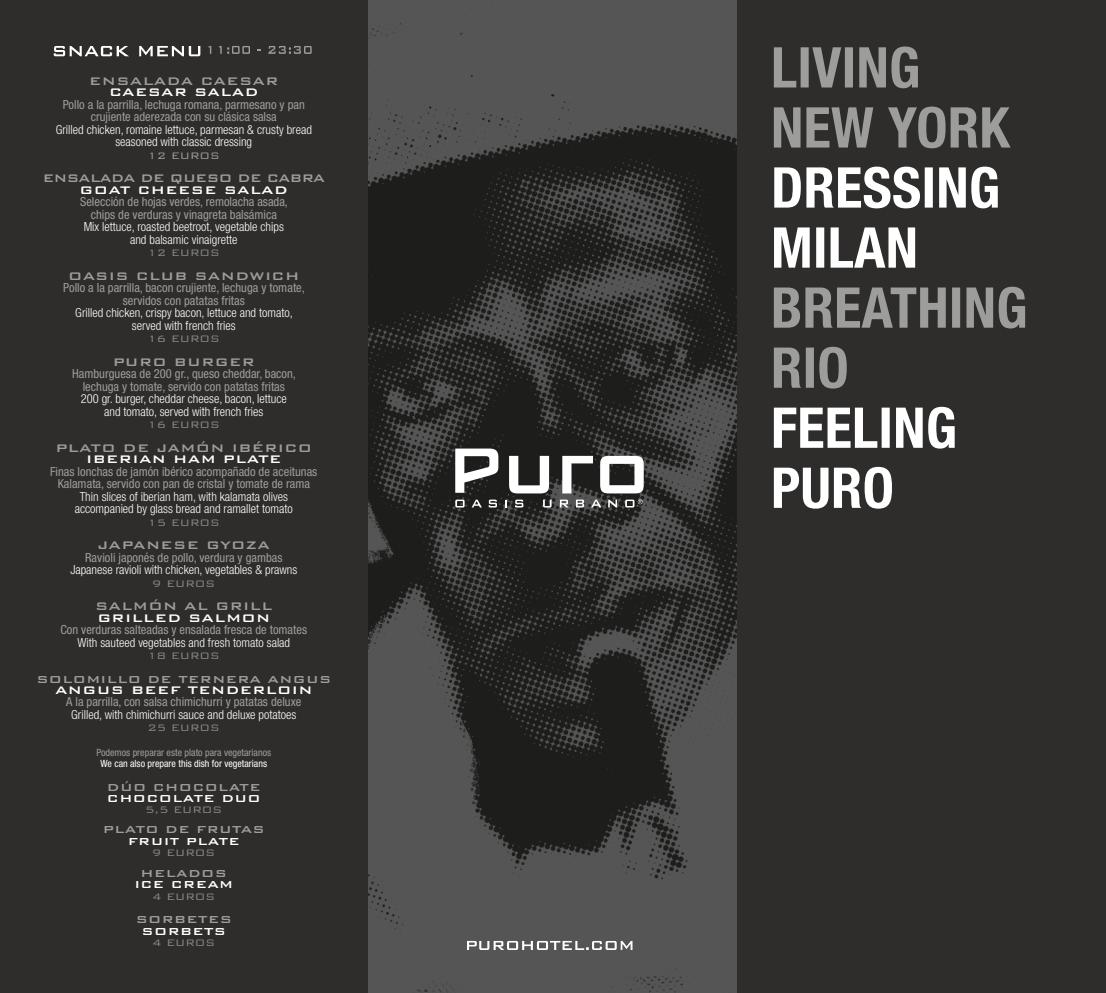
<style>
.page{position:relative;width:1106px;height:993px;background:#fff}
.page>*{position:absolute;margin:0;border:0;box-sizing:border-box;transform-origin:0 0}
.t1{font:500 14.62px "Bank Gothic BT";letter-spacing:.025em;color:#9d9d9c;scale:1.11 1}
.t2{font:500 14.62px "Bank Gothic BT";letter-spacing:.025em;color:#fff;scale:1.11 1}
.t3{font:500 14.62px "Bank Gothic BT";letter-spacing:-.03em;color:#9d9d9c;scale:1.06 1}
.t4{font:500 13.5px "Bank Gothic BT";letter-spacing:.025em;color:#9d9d9c;scale:1.11 1}
.t5{font:500 13.5px "Bank Gothic BT";letter-spacing:.025em;color:#fff;scale:1.11 1}
.t6{font:condensed 12.5px/12.5px "Helvetica Neue LT Std";color:#9d9d9c;text-align:center}
.t7{font:300 condensed 12.5px/12.5px "Helvetica Neue LT Std";color:#fff;text-align:center}
.t8{font:300 12.5px "Bank Gothic BT";color:#878787}
.t9{font:300 12.5px "Bank Gothic BT";color:#9d9d9c}
.t10{font:condensed 10px "Helvetica Neue LT Std";color:#9d9d9c}
.t11{font:condensed 10px "Helvetica Neue LT Std";color:#fff}
</style>
<div class="page">
<div style="left:0;top:0;width:1106px;height:992px;background:#2e2d2c"></div>
<img style="left:368px;top:0;width:368px;height:992px">
<svg style="left:774px;top:227px;width:141px;height:40px"></svg>
<svg style="left:608px;top:499px;width:9px;height:8px"></svg>
<svg style="left:455px;top:448px;width:43px;height:44px;background:#979796"></svg>
<svg style="left:509px;top:455px;width:40px;height:38px;background:#999998"></svg>
<svg style="left:562px;top:455px;width:31px;height:38px"></svg>
<svg style="left:600px;top:455px;width:43px;height:38px;background:#acacac"></svg>
<svg style="left:625px;top:499px;width:17px;height:8px"></svg>
<svg style="left:455px;top:499px;width:9px;height:8px"></svg>
<svg style="left:471px;top:499px;width:11px;height:8px"></svg>
<svg style="left:488px;top:499px;width:9px;height:8px"></svg>
<svg style="left:505px;top:499px;width:2px;height:8px"></svg>
<svg style="left:515px;top:499px;width:8px;height:8px"></svg>
<svg style="left:543px;top:499px;width:8px;height:8px"></svg>
<svg style="left:560px;top:499px;width:8px;height:8px"></svg>
<svg style="left:576px;top:499px;width:8px;height:8px"></svg>
<svg style="left:591px;top:499px;width:10px;height:8px"></svg>
<svg style="left:467px;top:940px;width:165px;height:9px"></svg>
<svg style="left:774px;top:166px;width:223px;height:42px"></svg>
<svg style="left:774px;top:406px;width:180px;height:42px"></svg>
<svg style="left:774px;top:466px;width:118px;height:42px"></svg>
<svg style="left:774px;top:286px;width:251px;height:42px"></svg>
<svg style="left:774px;top:346px;width:72px;height:42px"></svg>
<svg style="left:774px;top:106px;width:236px;height:42px"></svg>
<svg style="left:774px;top:46px;width:144px;height:42px"></svg>
<svg style="left:54px;top:46px;width:146px;height:10px"></svg>
<svg style="left:208px;top:46px;width:3px;height:8px"></svg>
<svg style="left:219px;top:46px;width:31px;height:8px"></svg>
<svg style="left:268px;top:46px;width:44px;height:8px"></svg>
<p class="t1" style="left:89px;top:73px;width:172px">ENSALADA CAESAR</p>
<p class="t2" style="left:109px;top:84px;width:136px">CAESAR SALAD</p>
<p class="t6" style="left:63px;top:98px;width:243px">Pollo a la parrilla, lechuga romana, parmesano y pan crujiente aderezada con su clásica salsa</p>
<p class="t7" style="left:56px;top:123px;width:258px">Grilled chicken, romaine lettuce, parmesan &amp; crusty bread seasoned with classic dressing</p>
<p class="t9" style="left:148px;top:149px;width:74px">12 EUROS</p>
<p class="t3" style="left:43px;top:170px;width:268px">ENSALADA DE QUESO DE CABRA</p>
<p class="t2" style="left:80px;top:182px;width:189px">GOAT CHEESE SALAD</p>
<p class="t6" style="left:80px;top:195px;width:209px">Selección de hojas verdes, remolacha asada, chips de verduras y vinagreta balsámica</p>
<p class="t7" style="left:84px;top:220px;width:202px">Mix lettuce, roasted beetroot, vegetable chips and balsamic vinaigrette</p>
<p class="t8" style="left:148px;top:246px;width:74px">12 EUROS</p>
<p class="t1" style="left:68px;top:268px;width:210px">OASIS CLUB SANDWICH</p>
<p class="t6" style="left:63px;top:281px;width:243px">Pollo a la parrilla, bacon crujiente, lechuga y tomate, servidos con patatas fritas</p>
<p class="t7" style="left:75px;top:306px;width:219px">Grilled chicken, crispy bacon, lettuce and tomato, served with french fries</p>
<p class="t8" style="left:148px;top:332px;width:74px">16 EUROS</p>
<p class="t1" style="left:113px;top:354px;width:129px">PURO BURGER</p>
<p class="t6" style="left:72px;top:367px;width:225px">Hamburguesa de 200 gr., queso cheddar, bacon, lechuga y tomate, servido con patatas fritas</p>
<p class="t7" style="left:81px;top:392px;width:208px">200 gr. burger, cheddar cheese, bacon, lettuce and tomato, served with french fries</p>
<p class="t8" style="left:148px;top:418px;width:74px">16 EUROS</p>
<p class="t1" style="left:55px;top:440px;width:233px">PLATO DE JAMÓN IBÉRICO</p>
<p class="t2" style="left:86px;top:451px;width:177px">IBERIAN HAM PLATE</p>
<p class="t6" style="left:50px;top:464px;width:268px">Finas lonchas de jamón ibérico acompañado de aceitunas<br>Kalamata, servido con pan de cristal y tomate de rama</p>
<p class="t7" style="left:75px;top:489px;width:219px">Thin slices of iberian ham, with kalamata olives accompanied by glass bread and ramallet tomato</p>
<p class="t8" style="left:148px;top:515px;width:74px">15 EUROS</p>
<p class="t1" style="left:98px;top:537px;width:157px">JAPANESE GYOZA</p>
<p class="t6" style="left:85px;top:550px;width:199px">Ravioli japonés de pollo, verdura y gambas</p>
<p class="t7" style="left:70px;top:563px;width:228px">Japanese ravioli with chicken, vegetables &amp; prawns</p>
<p class="t8" style="left:152px;top:576px;width:65px">9 EUROS</p>
<p class="t1" style="left:95px;top:598px;width:161px">SALMÓN AL GRILL</p>
<p class="t2" style="left:97px;top:609px;width:157px">GRILLED SALMON</p>
<p class="t6" style="left:60px;top:623px;width:248px">Con verduras salteadas y ensalada fresca de tomates</p>
<p class="t7" style="left:77px;top:635px;width:214px">With sauteed vegetables and fresh tomato salad</p>
<p class="t8" style="left:148px;top:648px;width:74px">18 EUROS</p>
<p class="t4" style="left:36px;top:671px;width:267px">SOLOMILLO DE TERNERA ANGUS</p>
<p class="t2" style="left:55px;top:681px;width:234px">ANGUS BEEF TENDERLOIN</p>
<p class="t6" style="left:66px;top:695px;width:237px">A la parrilla, con salsa chimichurri y patatas deluxe</p>
<p class="t7" style="left:71px;top:707px;width:226px">Grilled, with chimichurri sauce and deluxe potatoes</p>
<p class="t8" style="left:148px;top:721px;width:74px">25 EUROS</p>
<p class="t10" style="left:96px;top:746px;width:176px">Podemos preparar este plato para vegetarianos</p>
<p class="t11" style="left:100px;top:757px;width:168px">We can also prepare this dish for vegetarians</p>
<p class="t4" style="left:107px;top:779px;width:140px">DÚO CHOCOLATE</p>
<p class="t5" style="left:107px;top:791px;width:140px">CHOCOLATE DUO</p>
<p class="t8" style="left:145px;top:803px;width:79px">5,5 EUROS</p>
<p class="t4" style="left:103px;top:822px;width:147px">PLATO DE FRUTAS</p>
<p class="t5" style="left:128px;top:833px;width:102px">FRUIT PLATE</p>
<p class="t8" style="left:152px;top:845px;width:65px">9 EUROS</p>
<p class="t4" style="left:141px;top:866px;width:79px">HELADOS</p>
<p class="t5" style="left:134px;top:877px;width:90px">ICE CREAM</p>
<p class="t8" style="left:152px;top:889px;width:65px">4 EUROS</p>
<p class="t4" style="left:136px;top:912px;width:88px">SORBETES</p>
<p class="t5" style="left:142px;top:923px;width:77px">SORBETS</p>
<p class="t8" style="left:152px;top:935px;width:65px">4 EUROS</p>
</div>
